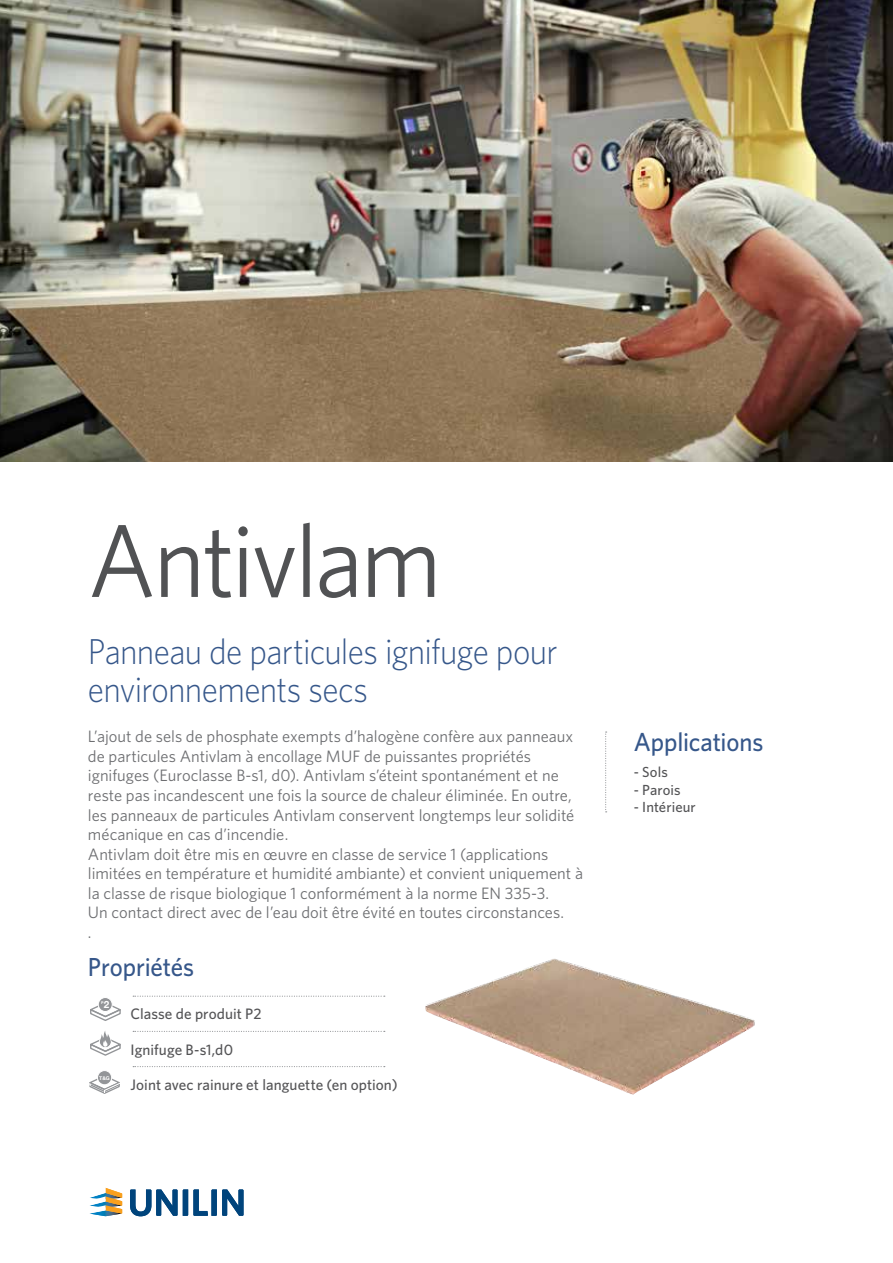
<style>
.page{position:relative;width:893px;height:1263px;background:#fff}
.page>*{position:absolute;margin:0;border:0;box-sizing:border-box;transform-origin:0 0}
.t1{font:103.5px "Whitney";letter-spacing:-.03em;color:#515254;scale:.95 1}
.t2{font:300 36px/37.5px "Whitney";letter-spacing:-.02em;color:#36578a;scale:.93 1}
.t3{font:500 26.1px "Whitney";letter-spacing:-.005em;color:#36578a;scale:.95 1}
.t4{font:16.5px/19.5px "Whitney";color:#6d6e71}
.t5{font:500 15.15px "Whitney";letter-spacing:.005em;color:#545456}
.t6{font:500 14.55px "Whitney";letter-spacing:.005em;color:#545456}
.t7{font:700 9.9px "Helvetica Neue";color:#fff}
.t8{font:700 5.1px "Helvetica Neue";color:#fff}
.t9{font:700 3.75px "Helvetica Neue";color:#fff}
</style>
<div class="page">
<img style="left:425px;top:958px;width:330px;height:137px">
<svg style="left:130px;top:1189px;width:114px;height:27px"></svg>
<svg style="left:89px;top:1188px;width:33px;height:28px"></svg>
<svg style="left:605px;top:731px;width:2px;height:81px"></svg>
<svg style="left:133px;top:996px;width:252px;height:1px"></svg>
<svg style="left:133px;top:1031px;width:252px;height:1px"></svg>
<svg style="left:133px;top:1066px;width:252px;height:1px"></svg>
<svg style="left:90px;top:1031px;width:31px;height:25px"></svg>
<svg style="left:97px;top:1070px;width:15px;height:15px"></svg>
<div style="left:97px;top:1070px;width:15px;height:15px;border:1px solid #fff;border-radius:50%"></div>
<svg style="left:89px;top:1074px;width:31px;height:20px"></svg>
<svg style="left:90px;top:1005px;width:31px;height:16px"></svg>
<div style="left:98px;top:997px;width:14px;height:14px;background:#939598;border-radius:50%"></div>
<div style="left:98px;top:997px;width:15px;height:15px;border:1px solid #fff;border-radius:50%"></div>
<img style="left:0;top:0;width:893px;height:461px">
<h1 class="t1" style="left:88px;top:492px;width:374px">Antivlam</h1>
<h2 class="t2" style="left:88px;top:632px;width:506px">Panneau de particules ignifuge pour environnements secs</h2>
<p class="t4" style="left:88px;top:726px;width:497px">L’ajout de sels de phosphate exempts d’halogène confère aux panneaux de particules Antivlam à encollage MUF de puissantes propriétés ignifuges (Euroclasse B-s1, d0). Antivlam s’éteint spontanément et ne reste pas incandescent une fois la source de chaleur éliminée. En outre, les panneaux de particules Antivlam conservent longtemps leur solidité mécanique en cas d’incendie.<br>Antivlam doit être mis en œuvre en classe de service 1 (applications limitées en température et humidité ambiante) et convient uniquement à la classe de risque biologique 1 conformément à la norme EN 335-3.<br>Un contact direct avec de l’eau doit être évité en toutes circonstances.<br>.</p>
<h3 class="t3" style="left:634px;top:725px;width:138px">Applications</h3>
<p class="t6" style="left:634px;top:763px;width:35px">- Sols</p>
<p class="t6" style="left:634px;top:780px;width:48px">- Parois</p>
<p class="t6" style="left:634px;top:798px;width:63px">- Intérieur</p>
<h3 class="t3" style="left:88px;top:949px;width:113px">Propriétés</h3>
<p class="t5" style="left:130px;top:1004px;width:133px">Classe de produit P2</p>
<p class="t5" style="left:130px;top:1039px;width:104px">Ignifuge B-s1,d0</p>
<p class="t5" style="left:130px;top:1074px;width:269px">Joint avec rainure et languette (en option)</p>
<p class="t9" style="left:101px;top:999px;width:4px">P</p>
<p class="t7" style="left:104px;top:995px;width:7px">2</p>
<p class="t8" style="left:99px;top:1073px;width:12px">T&amp;G</p>
</div>
